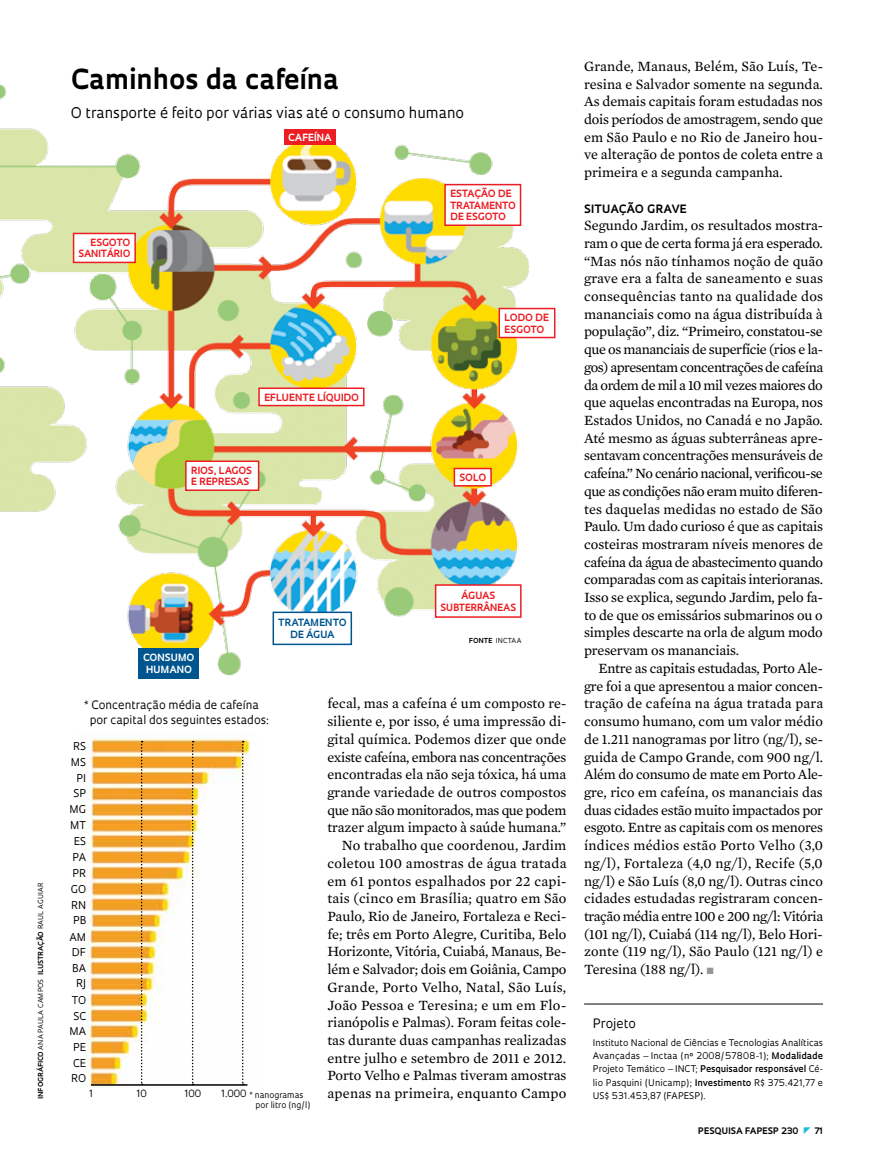
<style>
.page{position:relative;width:885px;height:1169px;background:#fff}
.page>*{position:absolute;margin:0;border:0;box-sizing:border-box;transform-origin:0 0}
.t1{font:700 26.85px "Oculum";color:#000}
.t2{font:14.4px/17.7px "Mercury Text G2";color:#000;text-align:justify}
.t3{font:14.4px "Oculum";color:#000}
.t4{font:12.6px "Oculum";color:#000}
.t5{font:11.4px/15px "Oculum";color:#000}
.t6{font:700 11.25px "Oculum";letter-spacing:.025em;color:#000}
.t7{font:10.5px/16.2px "Oculum";letter-spacing:.01em;color:#000;text-align:center}
.t8{font:700 9.75px/11.7px "Oculum";letter-spacing:-.005em;color:#ed1d24}
.t9{font:700 9.75px/11.7px "Oculum";letter-spacing:.01em;color:#fff}
.t10{font:700 9.75px/11.7px "Oculum";letter-spacing:.005em;color:#00558f;text-align:center}
.t11{font:9.75px "Oculum";color:#000}
.t12{font:9px/13.2px "Oculum";letter-spacing:.005em;color:#000;text-align:justify}
.t13{font:700 8.7px "Oculum";letter-spacing:.015em;color:#000}
.t14{font:8.4px/10.1px "Oculum";color:#000}
.t15{font:6.75px "Oculum";letter-spacing:.015em;color:#000}
.s1{font-weight:700}
.s2{color:#939598}
.s3{font-weight:600}
</style>
<div class="page">
<img style="left:79px;top:737px;width:172px;height:350px">
<img style="left:0;top:84px;width:556px;height:595px">
<hr style="left:584px;top:1003px;width:239px;height:1px;background:#000">
<div style="left:74px;top:233px;width:61px;height:29px;background:#fff"></div>
<div style="left:73px;top:233px;width:63px;height:30px;border:2px solid #ed1d24"></div>
<div style="left:445px;top:185px;width:76px;height:40px;background:#fff"></div>
<div style="left:444px;top:184px;width:77px;height:42px;border:2px solid #ed1d24"></div>
<div style="left:454px;top:468px;width:37px;height:18px;background:#fff"></div>
<div style="left:454px;top:468px;width:38px;height:18px;border:2px solid #ed1d24"></div>
<div style="left:284px;top:129px;width:52px;height:16px;background:#ed1d24"></div>
<div style="left:436px;top:585px;width:85px;height:32px;background:#fff"></div>
<div style="left:435px;top:584px;width:87px;height:34px;border:2px solid #ed1d24"></div>
<div style="left:273px;top:612px;width:78px;height:32px;background:#fff"></div>
<div style="left:273px;top:611px;width:79px;height:34px;border:2px solid #00558f"></div>
<div style="left:138px;top:648px;width:61px;height:30px;background:#00558f"></div>
<div style="left:186px;top:461px;width:73px;height:29px;background:#fff"></div>
<div style="left:185px;top:460px;width:74px;height:31px;border:2px solid #ed1d24"></div>
<div style="left:259px;top:388px;width:105px;height:17px;background:#fff"></div>
<div style="left:258px;top:387px;width:107px;height:19px;border:2px solid #ed1d24"></div>
<div style="left:499px;top:308px;width:56px;height:29px;background:#fff"></div>
<div style="left:499px;top:308px;width:56px;height:30px;border:2px solid #ed1d24"></div>
<svg style="left:242px;top:741px;width:2px;height:343px"></svg>
<svg style="left:192px;top:741px;width:2px;height:343px"></svg>
<svg style="left:141px;top:741px;width:2px;height:343px"></svg>
<hr style="left:91px;top:1084px;width:156px;height:1px;background:#000">
<p class="t15" style="left:36px;top:1098px;width:216px;rotate:-90deg"><span class="s1">INFOGRÁFICO</span> an a paula campos <span class="s1">ILUSTRAÇÃO</span> raul aguiar</p>
<h1 class="t1" style="left:71px;top:60px;width:269px">CAMINHOS DA CAFEÍNA</h1>
<p class="t3" style="left:71px;top:103px;width:395px">O transporte é feito por várias vias até o consumo humano</p>
<p class="t8" style="left:79px;top:236px;width:53px;text-align:right">ESGOTO<br>SANITÁRIO</p>
<p class="t9" style="left:288px;top:131px;width:45px">CAFEÍNA</p>
<p class="t8" style="left:264px;top:390px;width:69px">EFLUENTE LÍQUI</p>
<p class="t8" style="left:344px;top:390px;width:17px">DO</p>
<p class="t8" style="left:191px;top:463px;width:62px">RIOS, LAGOS<br>E REPRESAS</p>
<p class="t9" style="left:143px;top:651px;width:53px">CONSUMO<br>HU MANO</p>
<p class="t10" style="left:278px;top:616px;width:70px">TRATAMENTO<br>DE ÁGUA</p>
<p class="t8" style="left:450px;top:187px;width:67px">ESTAÇÃO DE<br>TRATAMENTO<br>DE ESGOTO</p>
<p class="t8" style="left:504px;top:311px;width:45px">LODO DE<br>ESGOTO</p>
<p class="t8" style="left:459px;top:471px;width:28px">SOLO</p>
<p class="t8" style="left:441px;top:589px;width:76px;text-align:center">ÁGUAS<br>SU BTERRÂNEAS</p>
<p class="t15" style="left:469px;top:636px;width:49px"><span class="s1">FONTE</span> I NCTAA</p>
<p class="t5" style="left:90px;top:697px;width:181px;text-indent:-6px">* Concentração média de cafeína por capital dos seguintes estados:</p>
<p class="t7" style="left:71px;top:737px;width:17px">RS<br>MS pi</p>
<p class="t7" style="left:74px;top:784px;width:7px">sp</p>
<p class="t7" style="left:69px;top:800px;width:18px">mg</p>
<p class="t7" style="left:70px;top:816px;width:15px">mt</p>
<p class="t7" style="left:74px;top:832px;width:7px">es</p>
<p class="t7" style="left:73px;top:848px;width:15px">pa</p>
<p class="t7" style="left:73px;top:864px;width:8px">pr</p>
<p class="t7" style="left:71px;top:880px;width:17px">go</p>
<p class="t7" style="left:71px;top:896px;width:8px">rn</p>
<p class="t7" style="left:73px;top:912px;width:15px">pb</p>
<p class="t7" style="left:69px;top:928px;width:18px">am</p>
<p class="t7" style="left:72px;top:943px;width:13px">df</p>
<p class="t7" style="left:72px;top:959px;width:15px">ba</p>
<p class="t7" style="left:76px;top:975px;width:11px">rj</p>
<p class="t7" style="left:69px;top:992px;width:18px;line-height:15.3px">to sc ma</p>
<p class="t7" style="left:71px;top:1039px;width:16px;line-height:15.6px;text-align:left">pe ce r o</p>
<p class="t11" style="left:89px;top:1087px;width:6px">1</p>
<p class="t11" style="left:136px;top:1087px;width:12px">10</p>
<p class="t11" style="left:185px;top:1087px;width:18px">100</p>
<p class="t11" style="left:221px;top:1087px;width:27px">1.000</p>
<p class="t14" style="left:256px;top:1089px;width:57px;text-indent:-6px">* nanogramas por litro (ng/l)</p>
<p class="t2" style="left:327px;top:694px;width:241px;text-align:right">fecal, mas a cafeína é um composto re&shy;siliente e, por isso, é uma impressão di&shy;gital química. Podemos dizer que onde existe cafeína, embora nas concentrações encontradas ela não seja tóxica, há uma grande variedade de outros compostos que não são monitorados, mas que podem trazer algum impacto à saúde humana.” No trabalho que coordenou, Jardim coletou 100 amostras de água tratada em 61 pontos espalhados por 22 capi&shy;tais (cinco em Brasília; quatro em São Paulo, Rio de Janeiro, Fortaleza e Reci&shy;fe; três em Porto Alegre, Curitiba, Belo Horizonte, Vitória, Cuiabá, Manaus, Be&shy;lém e Salvador; dois em Goiânia, Campo Grande, Porto Velho, Natal, São Luís, João Pessoa e Teresina; e um em Flo&shy;rianópolis e Palmas). Foram feitas cole&shy;tas durante duas campanhas realizadas entre julho e setembro de 2011 e 2012.<br>Porto Velho e Palmas tiveram amostras apenas na primeira, enquanto Campo</p>
<p class="t2" style="left:584px;top:56px;width:241px">Grande, Manaus, Belém, São Luís, Te&shy;resina e Salvador somente na segunda.<br>As demais capitais foram estudadas nos dois períodos de amostragem, sendo que em São Paulo e no Rio de Janeiro hou&shy;ve alteração de pontos de coleta entre a primeira e a segunda campanha.</p>
<p class="t6" style="left:584px;top:201px;width:103px">SITUAÇÃO GRAVE</p>
<p class="t2" style="left:584px;top:216px;width:241px">Segundo Jardim, os resultados mostra&shy;ram o que de certa forma já era esperado. “Mas nós não tínhamos noção de quão grave era a falta de saneamento e suas consequências tanto na qualidade dos mananciais como na água distribuída à população”, diz. “Primeiro, constatou-se que os mananciais de superfície (rios e la&shy;gos) apresentam concentrações de cafeína da ordem de mil a 10 mil vezes maiores do que aquelas encontradas na Europa, nos Estados Unidos, no Canadá e no Japão.<br>Até mesmo as águas subterrâneas apre&shy;sentavam concentrações mensuráveis de cafeína.” No cenário nacional, verificou-se que as condições não eram muito diferen&shy;tes daquelas medidas no estado de São Paulo. Um dado curioso é que as capitais costeiras mostraram níveis menores de cafeína da água de abastecimento quando comparadas com as capitais interioranas.<br>Isso se explica, segundo Jardim, pelo fa&shy;to de que os emissários submarinos ou o simples descarte na orla de algum modo preservam os mananciais.</p>
<p class="t2" style="left:584px;top:658px;width:241px;text-indent:14px">Entre as capitais estudadas, Porto Ale&shy;gre foi a que apresentou a maior concen&shy;tração de cafeína na água tratada para consumo humano, com um valor médio de 1.211 nanogramas por litro (ng/l), se&shy;guida de Campo Grande, com 900 ng/l.<br>Além do consumo de mate em Porto Ale&shy;gre, rico em cafeína, os mananciais das duas cidades estão muito impactados por esgoto. Entre as capitais com os menores índices médios estão Porto Velho (3,0 ng/l), Fortaleza (4,0 ng/l), Recife (5,0 ng/l) e São Luís (8,0 ng/l). Outras cinco cidades estudadas registraram concen&shy;tração média entre 100 e 200 ng/l: Vitória (101 ng/l), Cuiabá (114 ng/l), Belo Hori&shy;zonte (119 ng/l), São Paulo (121 ng/l) e Teresina (188 ng/l). <span class="s2">■</span></p>
<p class="t4" style="left:593px;top:1015px;width:45px">Projeto</p>
<p class="t12" style="left:593px;top:1035px;width:232px">I nstituto Nacional de Ciências e Tecnologias Analíticas Avançadas – I nctaa (nº 2008/57808-1); <span class="s3">Modalidade </span>Projeto Temático – I NCT; <span class="s3">Pesquisador responsável</span> Cé&shy;lio Pasquini (U nicamp); <span class="s3">Investimento</span> R$ 375.421,77 e</p>
<p class="t12" style="left:593px;top:1088px;width:114px">US$ 531.453,87 (FAPESP).</p>
<p class="t13" style="left:698px;top:1124px;width:102px">PESQUISA FAPESP 230</p>
<p class="t13" style="left:814px;top:1124px;width:10px">71</p>
</div>
